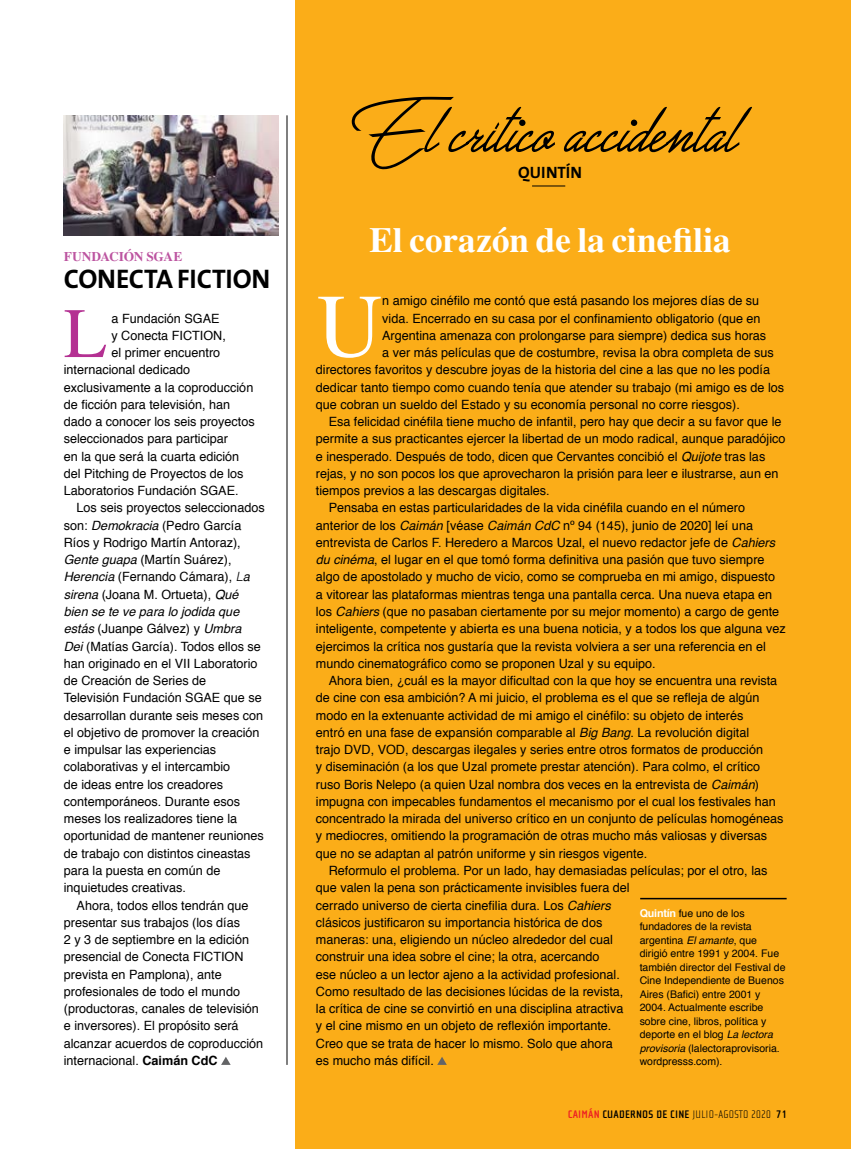
<style>
.page{position:relative;width:851px;height:1149px;background:#fff}
.page>*{position:absolute;margin:0;border:0;box-sizing:border-box;transform-origin:0 0}
.t1{font:90.3px "Nimbus Rom No 9 L";color:#fff}
.t2{font:70.65px "Nimbus Rom No 9 L";color:#b43092}
.t3{font:500 36px "Nimbus Rom No 9 L";letter-spacing:-.01em;color:#fff}
.t4{font:700 27px "The Sans";letter-spacing:-.005em;color:#000}
.t5{font:700 16.5px "The Sans";color:#000}
.t6{font:500 13.5px "Nimbus Rom No 9 L";letter-spacing:-.015em;color:#bc54a0}
.Cuaderno_Actualidad{font:12.75px/17.2px "Helvetica";color:#000}
.t7{font:700 11.25px "Cholla Sans";letter-spacing:.02em;color:#000}
.Texto_Mercury_Bander{font:10.5px/13.5px "Helvetica";color:#000}
.s1{font-style:italic}
.s2{font-weight:300;font-style:italic}
.s3{font-weight:700}
.s4{font-weight:700;font-size:10.8px;color:#fff}
.s5{color:#ed1d24}
.s6{font-weight:100}
</style>
<div class="page">
<hr style="left:287px;top:115px;width:1px;height:949px;background:#000">
<svg style="left:221px;top:1057px;width:9px;height:7px"></svg>
<img style="left:64px;top:115px;width:214px;height:121px">
<div style="left:296px;top:0;width:554px;height:1148px;background:#fbad18"></div>
<svg style="left:438px;top:1057px;width:9px;height:7px"></svg>
<hr style="left:532px;top:185px;width:33px;height:1px;background:#000">
<hr style="left:640px;top:897px;width:146px;height:2px;background:#000">
<svg style="left:351px;top:97px;width:401px;height:72px"></svg>
<p class="t6" style="left:64px;top:247px;width:120px">FUNDACIÓN SGAE</p>
<p class="t4" style="left:64px;top:257px;width:208px">CONECTA FICTION</p>
<p class="t2" style="left:64px;top:282px;width:45px">L</p>
<p class="Cuaderno_Actualidad" style="left:111px;top:310px;width:110px">a Fundación SGAE</p>
<p class="Cuaderno_Actualidad" style="left:111px;top:327px;width:116px">y Conecta FICTION,</p>
<p class="Cuaderno_Actualidad" style="left:111px;top:344px;width:110px">el primer encuentro</p>
<p class="Cuaderno_Actualidad" style="left:64px;top:361px;width:128px">internacional dedicado</p>
<p class="Cuaderno_Actualidad" style="left:64px;top:379px;width:191px">exclusivamente a la coproducción</p>
<p class="Cuaderno_Actualidad" style="left:64px;top:396px;width:168px">de ficción para televisión, han</p>
<p class="Cuaderno_Actualidad" style="left:64px;top:413px;width:192px">dado a conocer los seis proyectos</p>
<p class="Cuaderno_Actualidad" style="left:64px;top:430px;width:166px">seleccionados para participar</p>
<p class="Cuaderno_Actualidad" style="left:64px;top:448px;width:177px">en la que será la cuarta edición</p>
<p class="Cuaderno_Actualidad" style="left:64px;top:465px;width:181px">del Pitching de Proyectos de los</p>
<p class="Cuaderno_Actualidad" style="left:64px;top:482px;width:176px">Laboratorios Fundación SGAE.</p>
<p class="Cuaderno_Actualidad" style="left:64px;top:499px;width:202px;text-indent:13px">Los seis proyectos seleccionados son: <span class="s1">Demokracia</span> (Pedro García<br>Ríos y Rodrigo Martín Antoraz),<br><span class="s1">Gente guapa</span> (Martín Suárez),<br><span class="s1">Herencia</span> (Fernando Cámara), <span class="s2">L</span><span class="s1">a sirena</span> (Joana M. Ortueta), <span class="s1">Qué bien se te ve para lo jodida que estás</span> (Juanpe Gálvez) y <span class="s1">Umbra<br>Dei</span> (Matías García). Todos ellos se han originado en el VII Laboratorio de Creación de Series de<br>Televisión Fundación SGAE que se desarrollan durante seis meses con el objetivo de promover la creación e impulsar las experiencias colaborativas y el intercambio<br>de ideas entre los creadores contemporáneos. Durante esos meses los realizadores tiene la oportunidad de mantener reuniones de trabajo con distintos cineastas para la puesta en común de inquietudes creativas.</p>
<p class="Cuaderno_Actualidad" style="left:64px;top:896px;width:201px;text-indent:13px">Ahora, todos ellos tendrán que presentar sus trabajos (los días<br>2 y 3 de septiembre en la edición presencial de Conecta FICTION prevista en Pamplona), ante profesionales de todo el mundo (productoras, canales de televisión e inversores). El propósito será alcanzar acuerdos de coproducción internacional. <span class="s3">Caimán CdC</span></p>
<p class="t5" style="left:518px;top:159px;width:65px">QUINTÍN</p>
<p class="t3" style="left:369px;top:214px;width:363px">El corazón de la cinefilia</p>
<p class="Cuaderno_Actualidad" style="left:382px;top:292px;width:378px">n amigo cinéfilo me contó que está pasando los mejores días de su</p>
<p class="Cuaderno_Actualidad" style="left:382px;top:310px;width:380px">vida. Encerrado en su casa por el confinamiento obligatorio (que en</p>
<p class="Cuaderno_Actualidad" style="left:382px;top:327px;width:385px">Argentina amenaza con prolongarse para siempre) dedica sus horas</p>
<p class="Cuaderno_Actualidad" style="left:382px;top:344px;width:393px">a ver más películas que de costumbre, revisa la obra completa de sus</p>
<p class="Cuaderno_Actualidad" style="left:316px;top:361px;width:455px">directores favoritos y descubre joyas de la historia del cine a las que no les podía</p>
<p class="Cuaderno_Actualidad" style="left:316px;top:379px;width:469px">dedicar tanto tiempo como cuando tenía que atender su trabajo (mi amigo es de los</p>
<p class="Cuaderno_Actualidad" style="left:316px;top:396px;width:425px">que cobran un sueldo del Estado y su economía personal no corre riesgos).</p>
<p class="Cuaderno_Actualidad" style="left:316px;top:413px;width:471px;text-indent:13px">Esa felicidad cinéfila tiene mucho de infantil, pero hay que decir a su favor que le permite a sus practicantes ejercer la libertad de un modo radical, aunque paradójico e inesperado. Después de todo, dicen que Cervantes concibió el <span class="s1">Quijote</span> tras las rejas, y no son pocos los que aprovecharon la prisión para leer e ilustrarse, aun en tiempos previos a las descargas digitales.</p>
<p class="Cuaderno_Actualidad" style="left:316px;top:499px;width:471px;text-indent:13px">Pensaba en estas particularidades de la vida cinéfila cuando en el número anterior de los <span class="s1">Caimán</span> [véase <span class="s1">Caimán CdC</span> nº 94 (145), junio de 2020] leí una entrevista de Carlos F. Heredero a Marcos Uzal, el nuevo redactor jefe de <span class="s1">Cahiers du cinéma</span>, el lugar en el que tomó forma definitiva una pasión que tuvo siempre algo de apostolado y mucho de vicio, como se comprueba en mi amigo, dispuesto<br>a vitorear las plataformas mientras tenga una pantalla cerca. Una nueva etapa en los <span class="s1">Cahiers</span> (que no pasaban ciertamente por su mejor momento) a cargo de gente inteligente, competente y abierta es una buena noticia, y a todos los que alguna vez ejercimos la crítica nos gustaría que la revista volviera a ser una referencia en el mundo cinematográfico como se proponen Uzal y su equipo.</p>
<p class="Cuaderno_Actualidad" style="left:316px;top:672px;width:469px;text-indent:13px">Ahora bien, ¿cuál es la mayor dificultad con la que hoy se encuentra una revista de cine con esa ambición? A mi juicio, el problema es el que se refleja de algún modo en la extenuante actividad de mi amigo el cinéfilo: su objeto de interés<br>entró en una fase de expansión comparable al <span class="s1">Big Bang</span>. La revolución digital<br>trajo DVD, VOD, descargas ilegales y series entre otros formatos de producción<br>y diseminación (a los que Uzal promete prestar atención). Para colmo, el crítico ruso Boris Nelepo (a quien Uzal nombra dos veces en la entrevista de <span class="s1">Caimán</span>) impugna con impecables fundamentos el mecanismo por el cual los festivales han concentrado la mirada del universo crítico en un conjunto de películas homogéneas y mediocres, omitiendo la programación de otras mucho más valiosas y diversas que no se adaptan al patrón uniforme y sin riesgos vigente.</p>
<p class="Cuaderno_Actualidad" style="left:316px;top:862px;width:453px;text-indent:13px">Reformulo el problema. Por un lado, hay demasiadas películas; por el otro, las que valen la pena son prácticamente invisibles fuera del<br>cerrado universo de cierta cinefilia dura. Los <span class="s1">Cahiers<br></span>clásicos justificaron su importancia histórica de dos<br>maneras: una, eligiendo un núcleo alrededor del cual<br>construir una idea sobre el cine; la otra, acercando<br>ese núcleo a un lector ajeno a la actividad profesional.<br>Como resultado de las decisiones lúcidas de la revista,<br>la crítica de cine se convirtió en una disciplina atractiva<br>y el cine mismo en un objeto de reflexión importante.<br>Creo que se trata de hacer lo mismo. Solo que ahora<br>es mucho más difícil.</p>
<p class="t1" style="left:317px;top:261px;width:67px">U</p>
<p class="Texto_Mercury_Bander" style="left:639px;top:906px;width:147px"><span class="s4">Quintín</span> fue uno de los fundadores de la revista argentina <span class="s1">El amante</span>, que dirigió entre 1991 y 2004. Fue también director del Festival de<br>Cine Independiente de Buenos<br>Aires (Bafici) entre 2001 y<br>2004. Actualmente escribe sobre cine, libros, política y deporte en el blog <span class="s1">La lectora provisoria</span> (lalectoraprovisoria. wordpresss.com).</p>
<p class="t7" style="left:567px;top:1107px;width:221px"><span class="s5">CAIMÁN</span> CUADERNOS DE CINE <span class="s6">JULIO-AGOSTO 2020</span> 71</p>
</div>
